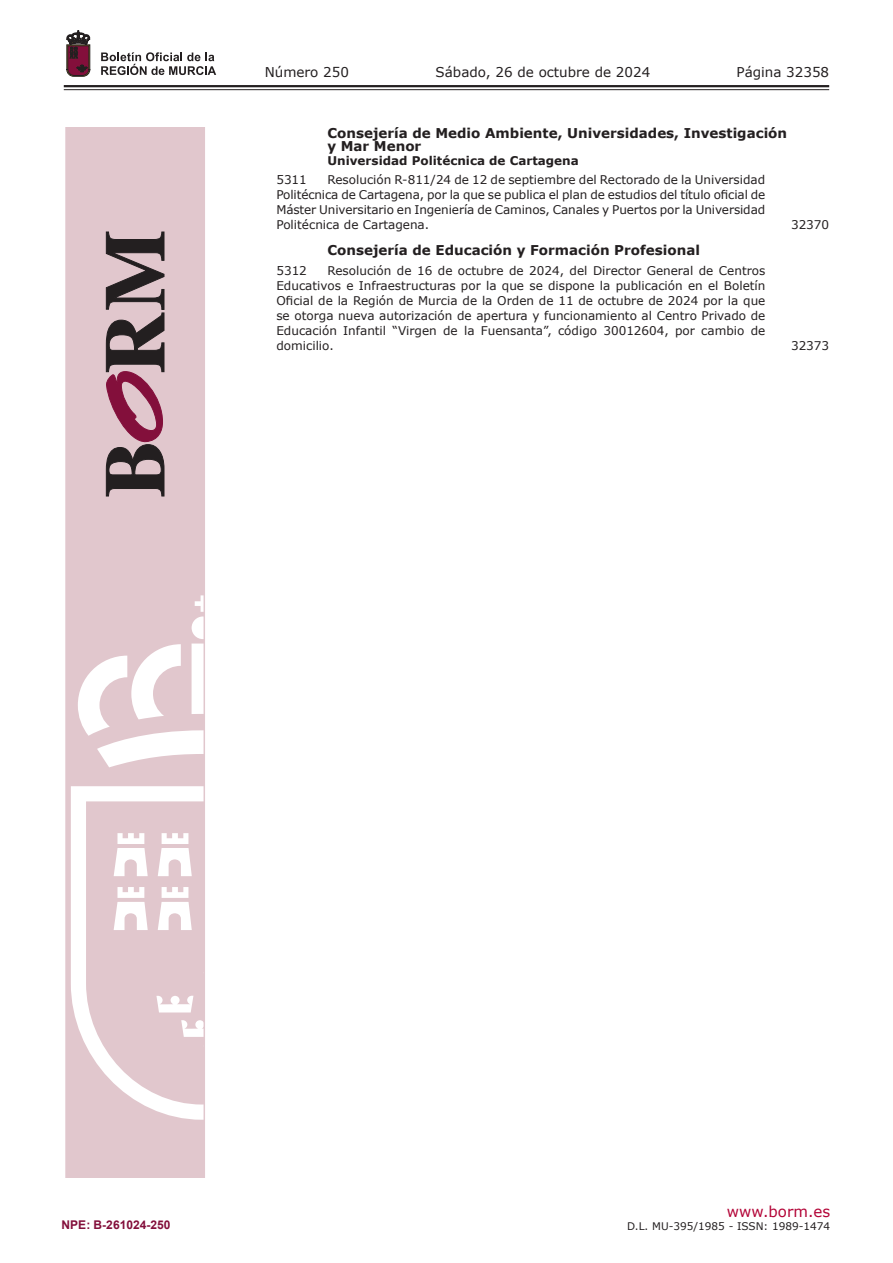
<style>
.page{position:relative;width:893px;height:1263px;background:#fff}
.page>*{position:absolute;margin:0;border:0;box-sizing:border-box;transform-origin:0 0}
.t1{font:15px "Verdana";color:#b30437}
.t2{font:700 13.5px/13.5px "Verdana";color:#231f20}
.t3{font:13.5px "Verdana";color:#231f20}
.t4{font:12px/15px "Verdana";color:#231f20;text-align:justify}
.t5{font:700 12px "Verdana";color:#231f20}
.t6{font:700 12px "Arial";color:#830f3b}
.t7{font:10.5px "Verdana";color:#231f20}
</style>
<div class="page">
<hr style="left:64px;top:85px;width:765px;height:2px;background:#231f20">
<hr style="left:64px;top:89px;width:765px;height:1px;background:#231f20">
<svg style="left:101px;top:52px;width:115px;height:23px"></svg>
<svg style="left:67px;top:31px;width:23px;height:45px"></svg>
<svg style="left:65px;top:128px;width:140px;height:1050px;background:#e5cfd4"></svg>
<svg style="left:106px;top:232px;width:58px;height:264px;background:#8b6f78"></svg>
<p class="t3" style="left:265px;top:62px;width:86px">Número 250</p>
<p class="t3" style="left:436px;top:62px;width:216px">Sábado, 26 de octubre de 2024</p>
<p class="t3" style="left:736px;top:62px;width:94px">Página 32358</p>
<p class="t2" style="left:327px;top:126px;width:461px">Consejería de Medio Ambiente, Universidades, Investigación y Mar Menor</p>
<p class="t5" style="left:327px;top:152px;width:253px">Universidad Politécnica de Cartagena</p>
<p class="t4" style="left:276px;top:172px;width:490px;text-indent:51px">Resolución R-811/24 de 12 de septiembre del Rectorado de la Universidad Politécnica de Cartagena, por la que se publica el plan de estudios del título oficial de Máster Universitario en Ingeniería de Caminos, Canales y Puertos por la Universidad Politécnica de Cartagena.</p>
<p class="t4" style="left:276px;top:172px;width:32px">5311</p>
<p class="t2" style="left:327px;top:243px;width:374px">Consejería de Educación y Formación Profesional</p>
<p class="t4" style="left:276px;top:263px;width:491px;text-indent:51px">Resolución de 16 de octubre de 2024, del Director General de Centros Educativos e Infraestructuras por la que se dispone la publicación en el Boletín Oficial de la Región de Murcia de la Orden de 11 de octubre de 2024 por la que se otorga nueva autorización de apertura y funcionamiento al Centro Privado de Educación Infantil “Virgen de la Fuensanta”, código 30012604, por cambio de domicilio.</p>
<p class="t4" style="left:276px;top:263px;width:32px">5312</p>
<p class="t4" style="left:791px;top:217px;width:40px">32370</p>
<p class="t4" style="left:791px;top:338px;width:40px">32373</p>
<p class="t6" style="left:62px;top:1216px;width:110px">NPE: B-261024-250</p>
<p class="t1" style="left:727px;top:1201px;width:105px">www.borm.es</p>
<p class="t7" style="left:627px;top:1218px;width:205px">D.L. MU-395/1985 - ISSN: 1989-1474</p>
</div>
